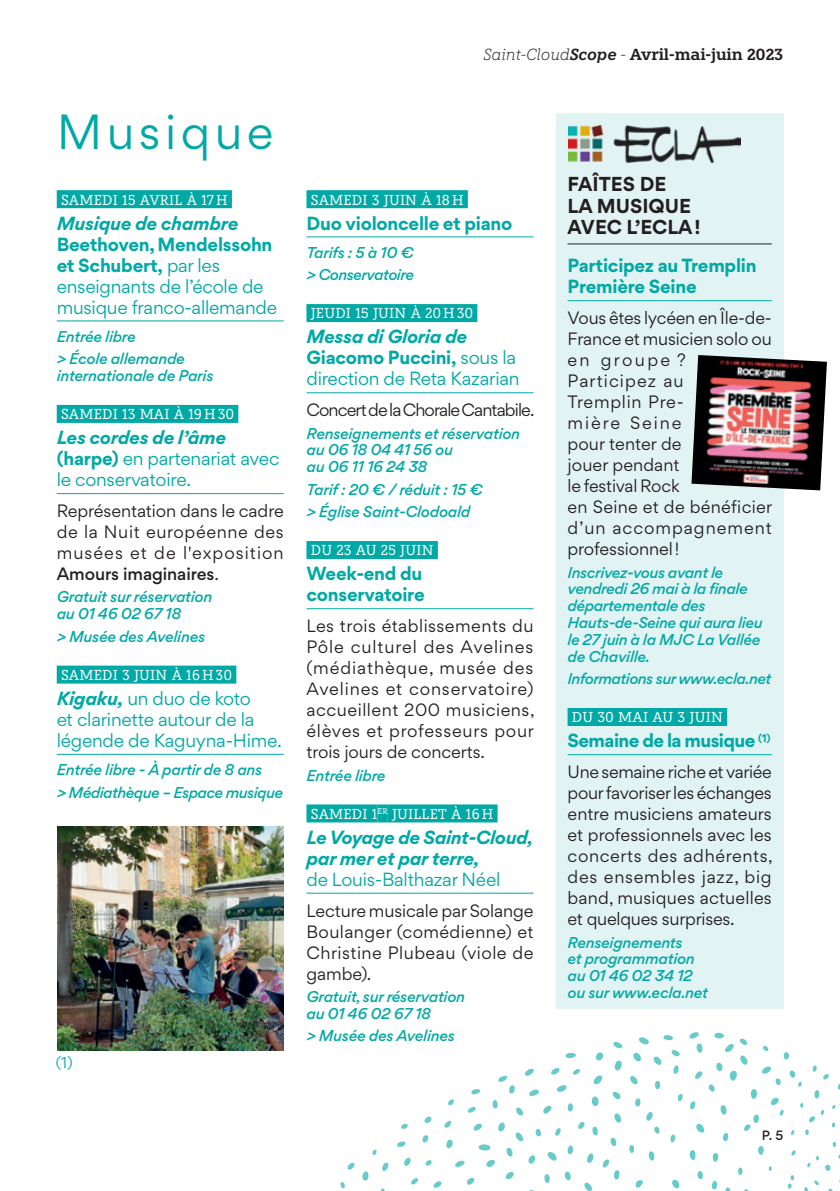
<style>
.page{position:relative;width:840px;height:1191px;background:#fff}
.page>*{position:absolute;margin:0;border:0;box-sizing:border-box;transform-origin:0 0}
.t1{font:44px "Gordita";letter-spacing:.1em;color:#00a9a5}
.t2{font:700 18px/21.6px "Gordita";color:#231f20}
.t3{font:17px/21px "Gordita";letter-spacing:-.015em;color:#00a9a5}
.t4{font:700 17px/21px "Gordita";letter-spacing:-.015em;color:#00a9a5}
.t5{font:italic 700 17px/21px "Gordita";letter-spacing:-.015em;color:#00a9a5}
.t6{font:700 17px "Gordita";letter-spacing:-.035em;color:#00a9a5}
.t7{font:16px/21px "Gordita";letter-spacing:.01em;color:#231f20;text-align:justify}
.t8{font:600 16px "Knile";letter-spacing:-.01em;color:#231f20}
.t9{font:16px "Gordita";letter-spacing:-.055em;color:#231f20}
.t10{font:14.4px "Knile";letter-spacing:.01em;color:#fff}
.t11{font:italic 500 14px/16.8px "Gordita";letter-spacing:-.015em;color:#00a9a5}
.t12{font:italic 500 14px/22.4px "Gordita";letter-spacing:-.035em;color:#00a9a5}
.t13{font:14px "Gordita";color:#00a9a5}
.t14{font:500 12px "Gordita";color:#231f20}
.s1{font-weight:700}
.s2{font-weight:700;font-style:italic}
.s3{font-weight:500}
.s4{font-weight:300;font-style:italic}
.s5{font-style:italic}
</style>
<div class="page">
<div style="left:57px;top:190px;width:175px;height:18px;background:#00a9a5"></div>
<hr style="left:57px;top:320px;width:226px;height:1px;background:#00a9a5">
<div style="left:57px;top:405px;width:181px;height:18px;background:#00a9a5"></div>
<hr style="left:57px;top:493px;width:226px;height:1px;background:#00a9a5">
<div style="left:57px;top:665px;width:179px;height:18px;background:#00a9a5"></div>
<hr style="left:57px;top:754px;width:226px;height:1px;background:#00a9a5">
<div style="left:306px;top:190px;width:161px;height:18px;background:#00a9a5"></div>
<hr style="left:306px;top:236px;width:227px;height:1px;background:#00a9a5">
<div style="left:306px;top:304px;width:171px;height:18px;background:#00a9a5"></div>
<hr style="left:306px;top:392px;width:227px;height:1px;background:#00a9a5">
<div style="left:306px;top:541px;width:131px;height:18px;background:#00a9a5"></div>
<hr style="left:306px;top:608px;width:227px;height:1px;background:#00a9a5">
<div style="left:306px;top:804px;width:71px;height:18px;background:#00a9a5"></div>
<div style="left:377px;top:804px;width:10px;height:18px;background:#00a9a5"></div>
<div style="left:387px;top:804px;width:110px;height:18px;background:#00a9a5"></div>
<hr style="left:306px;top:892px;width:227px;height:1px;background:#00a9a5">
<svg style="left:268px;top:1030px;width:571px;height:161px"></svg>
<div style="left:556px;top:113px;width:226px;height:896px;background:#e2f3f3"></div>
<hr style="left:567px;top:243px;width:204px;height:1px;background:#231f20">
<hr style="left:567px;top:300px;width:204px;height:1px;background:#00a9a5">
<div style="left:567px;top:708px;width:159px;height:18px;background:#00a9a5"></div>
<hr style="left:567px;top:754px;width:204px;height:1px;background:#00a9a5">
<img style="left:691px;top:355px;width:135px;height:135px">
<img style="left:568px;top:126px;width:172px;height:36px">
<img style="left:57px;top:826px;width:226px;height:224px">
<h1 class="t1" style="left:57px;top:100px;width:218px">Musique</h1>
<p class="t10" style="left:61px;top:191px;width:168px">SAMEDI 15 AVRIL À 17H</p>
<p class="t5" style="left:57px;top:212px;width:183px">Musique de chambre</p>
<p class="t3" style="left:57px;top:233px;width:222px"><span class="s1">Beethoven, Mendelssohn et Schubert,</span> par les enseignants de l’école de musique franco-allemande</p>
<p class="t11" style="left:57px;top:325px;width:129px;line-height:22.4px">Entrée libre<br>&gt; École allemande</p>
<p class="t11" style="left:57px;top:367px;width:158px">internationale de Paris</p>
<p class="t10" style="left:61px;top:405px;width:174px">SAMEDI 13 MAI À 19H30</p>
<p class="t3" style="left:57px;top:427px;width:224px"><span class="s2">Les cordes de l’âme </span><span class="s1">(harpe)</span> en partenariat avec le conservatoire.</p>
<p class="t7" style="left:57px;top:500px;width:228px">Représentation dans le cadre de la Nuit européenne des musées et de l'exposition <span class="s3">Amours imaginaires</span>.</p>
<p class="t11" style="left:57px;top:588px;width:157px">Gratuit sur réservation au 01 46 02 67 18</p>
<p class="t11" style="left:57px;top:628px;width:150px">&gt; Musée des Avelines</p>
<p class="t10" style="left:61px;top:666px;width:172px">SAMEDI 3 JUIN À 16H30</p>
<p class="t3" style="left:57px;top:687px;width:226px"><span class="s2">Kigaku,</span> un duo de koto<br>et clarinette autour de la légende de Kaguyna-Hime.</p>
<p class="t12" style="left:57px;top:758px;width:228px">Entrée libre - À partir de 8 ans<br>&gt; Médiathèque – Espace musique</p>
<p class="t13" style="left:56px;top:1052px;width:18px">(1)</p>
<p class="t8" style="left:483px;top:44px;width:301px"><span class="s4">Saint-Cloud</span><span class="s5">Scope</span> <span class="s4">-</span> Avril-mai-juin 2023</p>
<p class="t10" style="left:310px;top:191px;width:154px">SAMEDI 3 JUIN À 18H</p>
<p class="t4" style="left:306px;top:212px;width:207px">Duo violoncelle et piano</p>
<p class="t12" style="left:306px;top:241px;width:109px">Tarifs : 5 à 10 € &gt; Conservatoire</p>
<p class="t10" style="left:310px;top:305px;width:164px">JEUDI 15 JUIN À 20H30</p>
<p class="t3" style="left:306px;top:326px;width:214px"><span class="s2">Messa di Gloria de<br></span><span class="s1">Giacomo Puccini,</span> sous la direction de Reta Kazarian</p>
<p class="t9" style="left:306px;top:398px;width:229px">Concert de la Chorale Cantabile.</p>
<p class="t11" style="left:306px;top:425px;width:215px">Renseignements et réservation au 06 18 04 41 56 ou<br>au 06 11 16 24 38</p>
<p class="t11" style="left:306px;top:478px;width:178px;line-height:22.4px">Tarif : 20 € / réduit : 15 € &gt; Église Saint-Clodoald</p>
<p class="t10" style="left:310px;top:542px;width:124px">DU 23 AU 25 JUIN</p>
<p class="t4" style="left:306px;top:563px;width:120px">Week-end du conservatoire</p>
<p class="t7" style="left:306px;top:615px;width:229px">Les trois établissements du Pôle culturel des Avelines (médiathèque, musée des Avelines et conservatoire) accueillent 200 musiciens, élèves et professeurs pour trois jours de concerts.</p>
<p class="t11" style="left:306px;top:766px;width:80px">Entrée libre</p>
<p class="t10" style="left:310px;top:805px;width:184px">SAMEDI 1<sup>ER</sup> JUILLET À 16H</p>
<p class="t5" style="left:306px;top:826px;width:228px">Le Voyage de Saint-Cloud, par mer et par terre,</p>
<p class="t3" style="left:306px;top:868px;width:195px">de Louis-Balthazar Néel</p>
<p class="t7" style="left:306px;top:899px;width:228px">Lecture musicale par Solange Boulanger (comédienne) et Christine Plubeau (viole de gambe).</p>
<p class="t11" style="left:306px;top:988px;width:160px">Gratuit, sur réservation au 01 46 02 67 18</p>
<p class="t11" style="left:306px;top:1027px;width:150px">&gt; Musée des Avelines</p>
<p class="t2" style="left:567px;top:173px;width:134px">FAÎTES DE<br>LA MUSIQUE<br>AVEC L’ECLA!</p>
<p class="t4" style="left:567px;top:255px;width:190px">Participez au Tremplin<br>Première Seine</p>
<p class="t7" style="left:567px;top:307px;width:206px;text-align:left">Vous êtes lycéen en Île-de-<br>France et musicien solo ou en groupe ?<br>Participez au<br>Tremplin Pre-<br>mière Seine<br>pour tenter de<br>jouer pendant<br>le festival Rock<br>en Seine et de bénéficier d’un accompagnement professionnel!</p>
<p class="t11" style="left:567px;top:564px;width:196px">Inscrivez-vous avant le vendredi 26 mai à la finale départementale des<br>Hauts-de-Seine qui aura lieu le 27 juin à la MJC La Vallée de Chaville.</p>
<p class="t12" style="left:567px;top:667px;width:205px">Informations sur www.ecla.net</p>
<p class="t10" style="left:571px;top:708px;width:152px">DU 30 MAI AU 3 JUIN</p>
<p class="t6" style="left:567px;top:727px;width:204px">Semaine de la musique <sup>(1)</sup></p>
<p class="t7" style="left:567px;top:761px;width:207px">Une semaine riche et variée pour favoriser les échanges entre musiciens amateurs et professionnels avec les concerts des adhérents, des ensembles jazz, big band, musiques actuelles et quelques surprises.</p>
<p class="t11" style="left:567px;top:933px;width:142px">Renseignements<br>et programmation au 01 46 02 34 12 ou sur www.ecla.net</p>
<p class="t14" style="left:761px;top:1126px;width:23px">P. 5</p>
</div>
